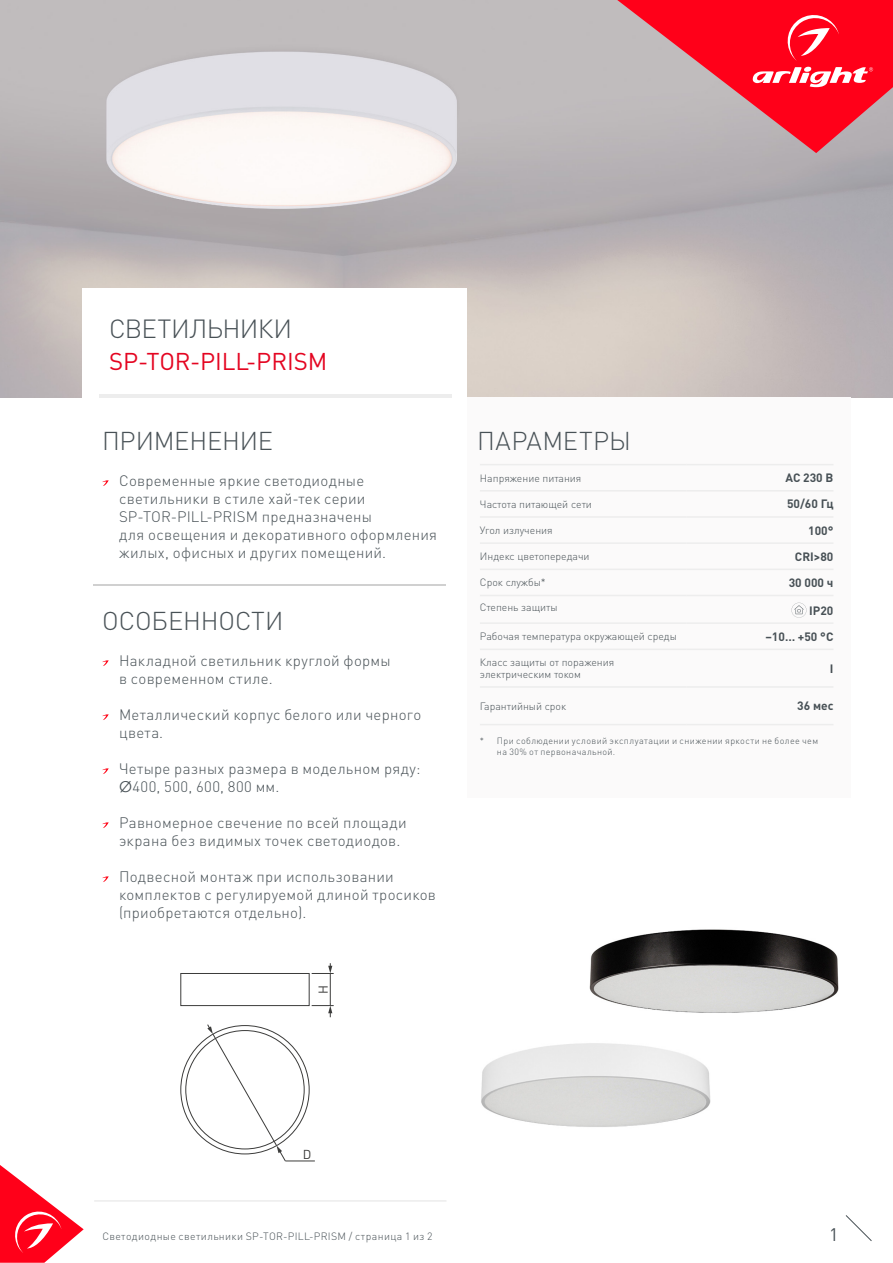
<style>
.page{position:relative;width:893px;height:1263px;background:#fff}
.page>*{position:absolute;margin:0;border:0;box-sizing:border-box;transform-origin:0 0}
.t1{font:300 25.95px "DIN Pro";letter-spacing:-.025em;color:#485156}
.t2{font:300 25.5px "DIN Pro";letter-spacing:-.005em;color:#485156}
.t3{font:300 25.5px "DIN Pro";letter-spacing:.015em;color:#485156}
.t4{font:24px "DIN Pro";letter-spacing:-.005em;color:#e40521}
.t5{font:18px "DIN Pro";color:#485156}
.t6{font:300 15px/18px "DIN Pro";letter-spacing:.02em;color:#485156}
.t7{font:12.75px "DIN Pro";color:#3c3c3b}
.t8{font:700 12px "DIN Pro";color:#485156}
.t9{font:300 10.5px/12px "DIN Pro";color:#485156}
.t10{font:300 10.5px "DIN Pro";letter-spacing:.035em;color:#485156}
.t11{font:300 9px/10.5px "DIN Pro";letter-spacing:.04em;color:#485156}
.s1{font-family:"Century Gothic";font-weight:400}
</style>
<div class="page">
<svg style="left:845px;top:1215px;width:27px;height:26px"></svg>
<div style="left:467px;top:397px;width:383px;height:400px;background:#fbfafa"></div>
<hr style="left:480px;top:464px;width:206px;height:1px;background:#ededed">
<hr style="left:686px;top:464px;width:147px;height:1px;background:#ededed">
<hr style="left:480px;top:542px;width:206px;height:2px;background:#ededed">
<hr style="left:686px;top:542px;width:147px;height:2px;background:#ededed">
<hr style="left:480px;top:490px;width:206px;height:1px;background:#ededed">
<hr style="left:686px;top:490px;width:147px;height:1px;background:#ededed">
<hr style="left:480px;top:516px;width:206px;height:2px;background:#ededed">
<hr style="left:686px;top:516px;width:147px;height:2px;background:#ededed">
<hr style="left:480px;top:569px;width:206px;height:1px;background:#ededed">
<hr style="left:686px;top:569px;width:147px;height:1px;background:#ededed">
<hr style="left:480px;top:595px;width:206px;height:1px;background:#ededed">
<hr style="left:686px;top:595px;width:147px;height:1px;background:#ededed">
<hr style="left:480px;top:724px;width:206px;height:1px;background:#ededed">
<hr style="left:686px;top:724px;width:147px;height:1px;background:#ededed">
<hr style="left:480px;top:622px;width:206px;height:2px;background:#ededed">
<hr style="left:686px;top:622px;width:147px;height:2px;background:#ededed">
<hr style="left:480px;top:648px;width:206px;height:2px;background:#ededed">
<hr style="left:686px;top:648px;width:147px;height:2px;background:#ededed">
<hr style="left:480px;top:686px;width:206px;height:2px;background:#ededed">
<hr style="left:686px;top:686px;width:147px;height:2px;background:#ededed">
<svg style="left:791px;top:603px;width:15px;height:15px"></svg>
<svg style="left:102px;top:660px;width:7px;height:6px"></svg>
<svg style="left:102px;top:714px;width:7px;height:6px"></svg>
<svg style="left:102px;top:768px;width:7px;height:6px"></svg>
<svg style="left:102px;top:822px;width:7px;height:6px"></svg>
<svg style="left:102px;top:876px;width:7px;height:6px"></svg>
<hr style="left:99px;top:394px;width:352px;height:3px;background:#ededed">
<hr style="left:94px;top:584px;width:352px;height:1px;background:#d0d0d0">
<hr style="left:94px;top:1200px;width:352px;height:1px;background:#e3e3e3">
<svg style="left:180px;top:963px;width:154px;height:198px"></svg>
<svg style="left:102px;top:480px;width:7px;height:6px"></svg>
<img style="left:481px;top:1043px;width:230px;height:84px">
<img style="left:589px;top:929px;width:250px;height:84px">
<svg style="left:617px;top:0;width:276px;height:153px;background:#e25664"></svg>
<svg style="left:0;top:1165px;width:84px;height:98px"></svg>
<h1 class="t1" style="left:109px;top:311px;width:185px">СВЕТИЛЬНИКИ</h1>
<h3 class="t4" style="left:109px;top:345px;width:220px">SP-TOR-PILL-PRISM</h3>
<h2 class="t2" style="left:102px;top:423px;width:172px">ПРИМЕНЕНИЕ</h2>
<p class="t6" style="left:119px;top:471px;width:320px">Современные яркие светодиодные светильники в стиле хай-тек серии SP-TOR-PILL-PRISM предназначены<br>для освещения и декоративного оформления жилых, офисных и других помещений.</p>
<h2 class="t2" style="left:102px;top:603px;width:183px">ОСОБЕННОСТИ</h2>
<p class="t6" style="left:119px;top:651px;width:273px">Накладной светильник круглой формы в современном стиле.</p>
<p class="t6" style="left:119px;top:705px;width:304px">Металлический корпус белого или черного цвета.</p>
<p class="t6" style="left:119px;top:759px;width:303px">Четыре разных размера в модельном ряду:<br><span class="s1">Ø</span>400, 500, 600, 800 мм.</p>
<p class="t6" style="left:119px;top:813px;width:289px">Равномерное свечение по всей площади экрана без видимых точек светодиодов.</p>
<p class="t6" style="left:119px;top:867px;width:318px">Подвесной монтаж при использовании комплектов с регулируемой длиной тросиков (приобретаются отдельно).</p>
<p class="t7" style="left:314px;top:994px;width:10px;rotate:-90deg">H</p>
<h2 class="t3" style="left:477px;top:423px;width:155px">ПАРАМЕТРЫ</h2>
<p class="t9" style="left:480px;top:471px;width:103px">Напряжение питания</p>
<p class="t8" style="left:785px;top:470px;width:49px">AC 230 В</p>
<p class="t9" style="left:480px;top:498px;width:114px">Частота питающей сети</p>
<p class="t8" style="left:787px;top:496px;width:48px">50/60 Гц</p>
<p class="t9" style="left:480px;top:524px;width:74px">Угол излучения</p>
<p class="t8" style="left:808px;top:522px;width:27px">100°</p>
<p class="t9" style="left:480px;top:550px;width:111px">Индекс цветопередачи</p>
<p class="t8" style="left:795px;top:548px;width:40px">CRI&gt;80</p>
<p class="t9" style="left:480px;top:576px;width:67px">Срок службы*</p>
<p class="t8" style="left:789px;top:574px;width:46px">30 000 ч</p>
<p class="t9" style="left:480px;top:601px;width:79px">Степень защиты</p>
<p class="t8" style="left:809px;top:602px;width:26px">IP20</p>
<p class="t9" style="left:480px;top:630px;width:198px">Рабочая температура окружающей среды</p>
<p class="t8" style="left:765px;top:628px;width:69px">–10… +50 °С</p>
<p class="t9" style="left:480px;top:656px;width:136px">Класс защиты от поражения электрическим током</p>
<p class="t8" style="left:830px;top:660px;width:5px">I</p>
<p class="t9" style="left:480px;top:699px;width:88px">Гарантийный срок</p>
<p class="t8" style="left:797px;top:698px;width:38px">36 мес</p>
<p class="t11" style="left:497px;top:735px;width:323px;text-indent:-17px">* При соблюдении условий эксплуатации и снижении яркости не более чем на 30% от первоначальной.</p>
<p class="t7" style="left:303px;top:1145px;width:10px">D</p>
<p class="t10" style="left:102px;top:1229px;width:332px">Светодиодные светильники SP-TOR-PILL-PRISM / страница 1 из 2</p>
<p class="t5" style="left:829px;top:1222px;width:11px">1</p>
</div>
